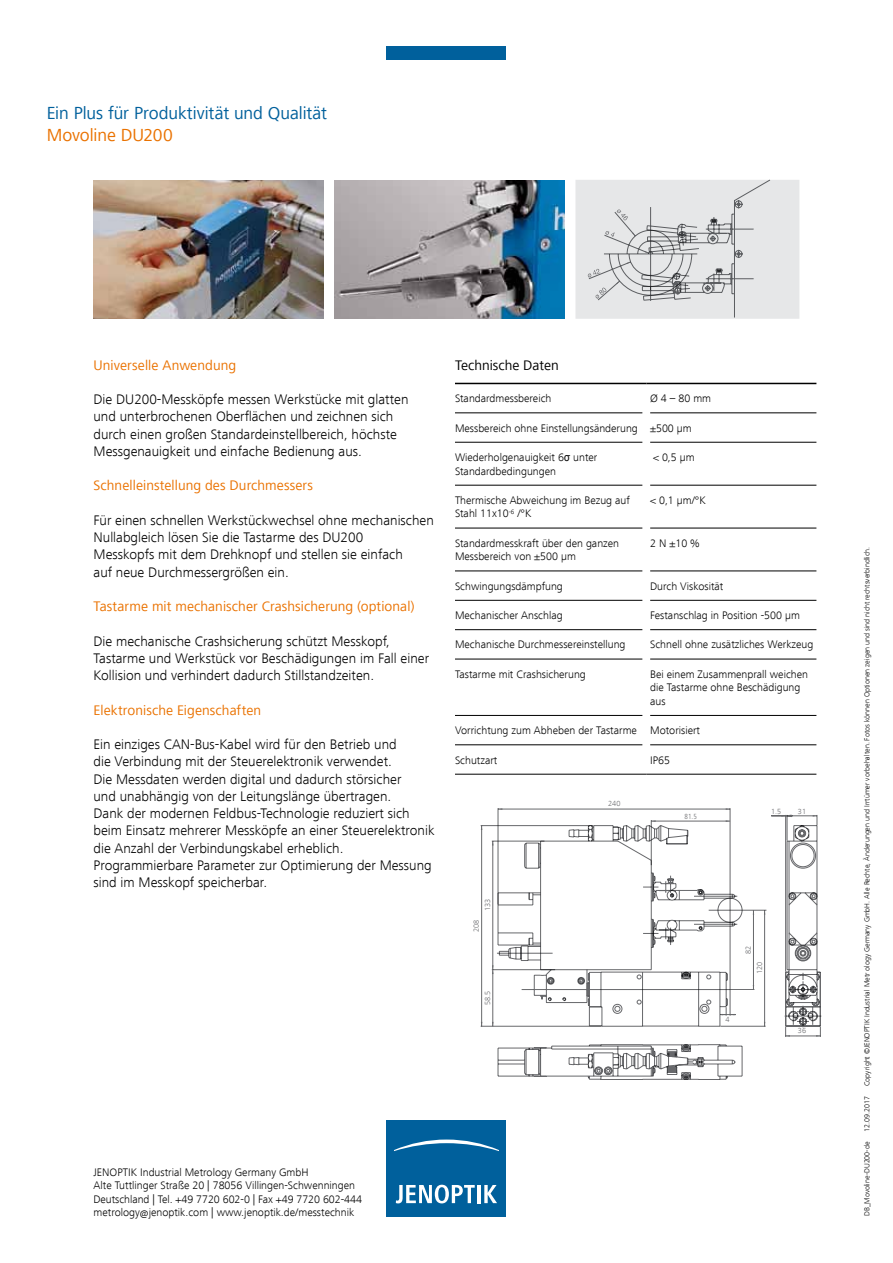
<style>
.page{position:relative;width:893px;height:1263px;background:#fff}
.page>*{position:absolute;margin:0;border:0;box-sizing:border-box;transform-origin:0 0}
.t1{font:18px "Frutiger Next LT";letter-spacing:-.005em;color:#00609c}
.t2{font:18px "Frutiger Next LT";letter-spacing:-.005em;color:#ea7200}
.t3{font:300 14.25px/17.2px "Frutiger Next LT";color:#000}
.t4{font:14.25px "Frutiger Next LT";letter-spacing:.005em;color:#ea7200}
.t5{font:14.25px "Frutiger Next LT";color:#000}
.t6{font:300 11.25px/13.5px "Frutiger Next LT";color:#000}
.t7{font:300 7.65px "Frutiger Next LT";color:#67686b}
.t8{font:300 condensed 7.65px "Frutiger Next LT";color:#67686b}
.t9{font:300 7.5px "Frutiger Next LT";color:#000}
.s1{font-family:"Arial Narrow";font-weight:400}
</style>
<div class="page">
<div style="left:575px;top:180px;width:224px;height:139px;background:#e6e7e8;border:2px solid #e6e7e8"></div>
<div style="left:387px;top:1120px;width:119px;height:96px;background:#00609c"></div>
<hr style="left:477px;top:1185px;width:4px;height:18px;background:#fff">
<svg style="left:484px;top:1185px;width:13px;height:18px"></svg>
<svg style="left:394px;top:1139px;width:105px;height:12px"></svg>
<svg style="left:396px;top:1185px;width:79px;height:18px"></svg>
<div style="left:387px;top:47px;width:119px;height:13px;background:#00609c"></div>
<img style="left:94px;top:180px;width:230px;height:138px">
<svg style="left:771px;top:815px;width:47px;height:10px"></svg>
<hr style="left:730px;top:808px;width:1px;height:87px;background:#67686b">
<hr style="left:498px;top:808px;width:1px;height:96px;background:#67686b">
<hr style="left:614px;top:809px;width:116px;height:1px;background:#67686b">
<hr style="left:498px;top:809px;width:116px;height:1px;background:#67686b">
<hr style="left:481px;top:825px;width:112px;height:1px;background:#67686b">
<hr style="left:481px;top:1026px;width:120px;height:1px;background:#67686b">
<hr style="left:481px;top:826px;width:1px;height:100px;background:#67686b">
<hr style="left:481px;top:926px;width:1px;height:100px;background:#67686b">
<svg style="left:754px;top:825px;width:66px;height:212px"></svg>
<svg style="left:492px;top:820px;width:262px;height:260px"></svg>
<div style="left:550px;top:866px;width:91px;height:55px;background:#fff"></div>
<svg style="left:588px;top:179px;width:182px;height:139px"></svg>
<img style="left:334px;top:180px;width:231px;height:139px">
<hr style="left:455px;top:413px;width:188px;height:1px;background:#000">
<hr style="left:650px;top:413px;width:166px;height:1px;background:#000">
<hr style="left:455px;top:442px;width:188px;height:1px;background:#000">
<hr style="left:650px;top:442px;width:166px;height:1px;background:#000">
<hr style="left:455px;top:485px;width:188px;height:1px;background:#000">
<hr style="left:650px;top:485px;width:166px;height:1px;background:#000">
<hr style="left:455px;top:528px;width:188px;height:1px;background:#000">
<hr style="left:650px;top:528px;width:166px;height:1px;background:#000">
<hr style="left:455px;top:571px;width:188px;height:1px;background:#000">
<hr style="left:650px;top:571px;width:166px;height:1px;background:#000">
<hr style="left:455px;top:600px;width:188px;height:1px;background:#000">
<hr style="left:650px;top:600px;width:166px;height:1px;background:#000">
<hr style="left:455px;top:629px;width:188px;height:1px;background:#000">
<hr style="left:650px;top:629px;width:166px;height:1px;background:#000">
<hr style="left:455px;top:659px;width:188px;height:1px;background:#000">
<hr style="left:650px;top:659px;width:166px;height:1px;background:#000">
<hr style="left:455px;top:715px;width:188px;height:1px;background:#000">
<hr style="left:650px;top:715px;width:166px;height:1px;background:#000">
<hr style="left:455px;top:744px;width:188px;height:1px;background:#000">
<hr style="left:650px;top:744px;width:166px;height:1px;background:#000">
<hr style="left:455px;top:383px;width:191px;height:1px;background:#000">
<hr style="left:646px;top:383px;width:170px;height:1px;background:#000">
<hr style="left:455px;top:774px;width:191px;height:1px;background:#000">
<hr style="left:646px;top:774px;width:170px;height:1px;background:#000">
<p class="t1" style="left:47px;top:103px;width:282px">Ein Plus für Produktivität und Qualität</p>
<p class="t2" style="left:47px;top:125px;width:127px">Movoline DU200</p>
<p class="t4" style="left:94px;top:357px;width:144px">Universelle Anwendung</p>
<p class="t3" style="left:94px;top:391px;width:316px">Die DU200-Messköpfe messen Werkstücke mit glatten und unterbrochenen Oberflächen und zeichnen sich durch einen großen Standardeinstellbereich, höchste Messgenauigkeit und einfache Bedienung aus.</p>
<p class="t4" style="left:94px;top:478px;width:221px">Schnelleinstellung des Durchmessers</p>
<p class="t3" style="left:94px;top:512px;width:342px">Für einen schnellen Werkstückwechsel ohne mechanischen Nullabgleich lösen Sie die Tastarme des DU200<br>Messkopfs mit dem Drehknopf und stellen sie einfach<br>auf neue Durchmessergrößen ein.</p>
<p class="t4" style="left:94px;top:598px;width:322px">Tastarme mit mechanischer Crashsicherung (optional)</p>
<p class="t3" style="left:94px;top:632px;width:337px">Die mechanische Crashsicherung schützt Messkopf,<br>Tastarme und Werkstück vor Beschädigungen im Fall einer<br>Kollision und verhindert dadurch Stillstandzeiten.</p>
<p class="t4" style="left:94px;top:702px;width:169px">Elektronische Eigenschaften</p>
<p class="t3" style="left:94px;top:736px;width:342px">Ein einziges CAN-Bus-Kabel wird für den Betrieb und<br>die Verbindung mit der Steuerelektronik verwendet.<br>Die Messdaten werden digital und dadurch störsicher<br>und unabhängig von der Leitungslänge übertragen.<br>Dank der modernen Feldbus-Technologie reduziert sich beim Einsatz mehrerer Messköpfe an einer Steuerelektronik die Anzahl der Verbindungskabel erheblich.<br>Programmierbare Parameter zur Optimierung der Messung sind im Messkopf speicherbar.</p>
<p class="t5" style="left:455px;top:357px;width:105px">Technische Daten</p>
<p class="t6" style="left:455px;top:392px;width:98px">Standardmessbereich</p>
<p class="t6" style="left:650px;top:392px;width:63px">Ø 4 – 80 mm</p>
<p class="t6" style="left:455px;top:421px;width:238px">Messbereich ohne Einstellungsänderung ±500 µm</p>
<p class="t6" style="left:455px;top:451px;width:144px">Wiederholgenauigkeit 6<span class="s1">σ</span> unter<br>Standardbedingungen</p>
<p class="t6" style="left:653px;top:450px;width:43px">&lt; 0,5 µm</p>
<p class="t6" style="left:455px;top:493px;width:176px">Thermische Abweichung im Bezug auf<br>Stahl 11x10<sup>-6</sup> /°K</p>
<p class="t6" style="left:650px;top:493px;width:57px">&lt; 0,1 µm/°K</p>
<p class="t6" style="left:455px;top:536px;width:166px">Standardmesskraft über den ganzen<br>Messbereich von ±500 µm</p>
<p class="t6" style="left:650px;top:536px;width:51px">2 N ±10 %</p>
<p class="t6" style="left:455px;top:579px;width:109px">Schwingungsdämpfung</p>
<p class="t6" style="left:650px;top:579px;width:75px">Durch Viskosität</p>
<p class="t6" style="left:455px;top:609px;width:109px">Mechanischer Anschlag</p>
<p class="t6" style="left:650px;top:609px;width:151px">Festanschlag in Position -500 µm</p>
<p class="t6" style="left:455px;top:638px;width:172px">Mechanische Durchmessereinstellung</p>
<p class="t6" style="left:650px;top:638px;width:165px">Schnell ohne zusätzliches Werkzeug</p>
<p class="t6" style="left:455px;top:667px;width:132px">Tastarme mit Crashsicherung</p>
<p class="t6" style="left:650px;top:667px;width:160px">Bei einem Zusammenprall weichen die Tastarme ohne Beschädigung aus</p>
<p class="t6" style="left:455px;top:724px;width:247px">Vorrichtung zum Abheben der Tastarme Motorisiert</p>
<p class="t6" style="left:455px;top:753px;width:44px">Schutzart</p>
<p class="t6" style="left:650px;top:753px;width:22px">IP65</p>
<p class="t7" style="left:483px;top:911px;width:14px;rotate:-90deg">133</p>
<p class="t7" style="left:472px;top:932px;width:14px;rotate:-90deg">208</p>
<p class="t7" style="left:483px;top:1005px;width:16px;rotate:-90deg">58.5</p>
<p class="t7" style="left:608px;top:800px;width:14px">240</p>
<p class="t8" style="left:684px;top:812px;width:14px">81.5</p>
<p class="t7" style="left:771px;top:807px;width:12px">1.5</p>
<p class="t7" style="left:798px;top:807px;width:10px">31</p>
<p class="t7" style="left:744px;top:954px;width:10px;rotate:-90deg">82</p>
<p class="t7" style="left:755px;top:974px;width:14px;rotate:-90deg">120</p>
<p class="t7" style="left:726px;top:1016px;width:6px">4</p>
<p class="t7" style="left:798px;top:1026px;width:10px">36</p>
<p class="t6" style="left:94px;top:1165px;width:270px">JENOPTIK Industrial Metrology Germany GmbH<br>Alte Tuttlinger Straße 20 | 78056 Villingen-Schwenningen Deutschland | Tel. +49 7720 602-0 | Fax +49 7720 602-444 metrology@jenoptik.com | www.jenoptik.de/messtechnik</p>
<p class="t9" style="left:863px;top:1086px;width:541px;rotate:-90deg">Copyright ©JENOPTIK Industrial Metr ology Germany GmbH. Alle Rechte, Änderungen und Irrtümer vorbehalten. Fotos können Optionen zeigen und sind nicht rechtsverbindlich.</p>
<p class="t9" style="left:863px;top:1132px;width:37px;rotate:-90deg">12.09.2017</p>
<p class="t9" style="left:863px;top:1216px;width:76px;rotate:-90deg">DB_Movoline-DU200-de</p>
</div>
